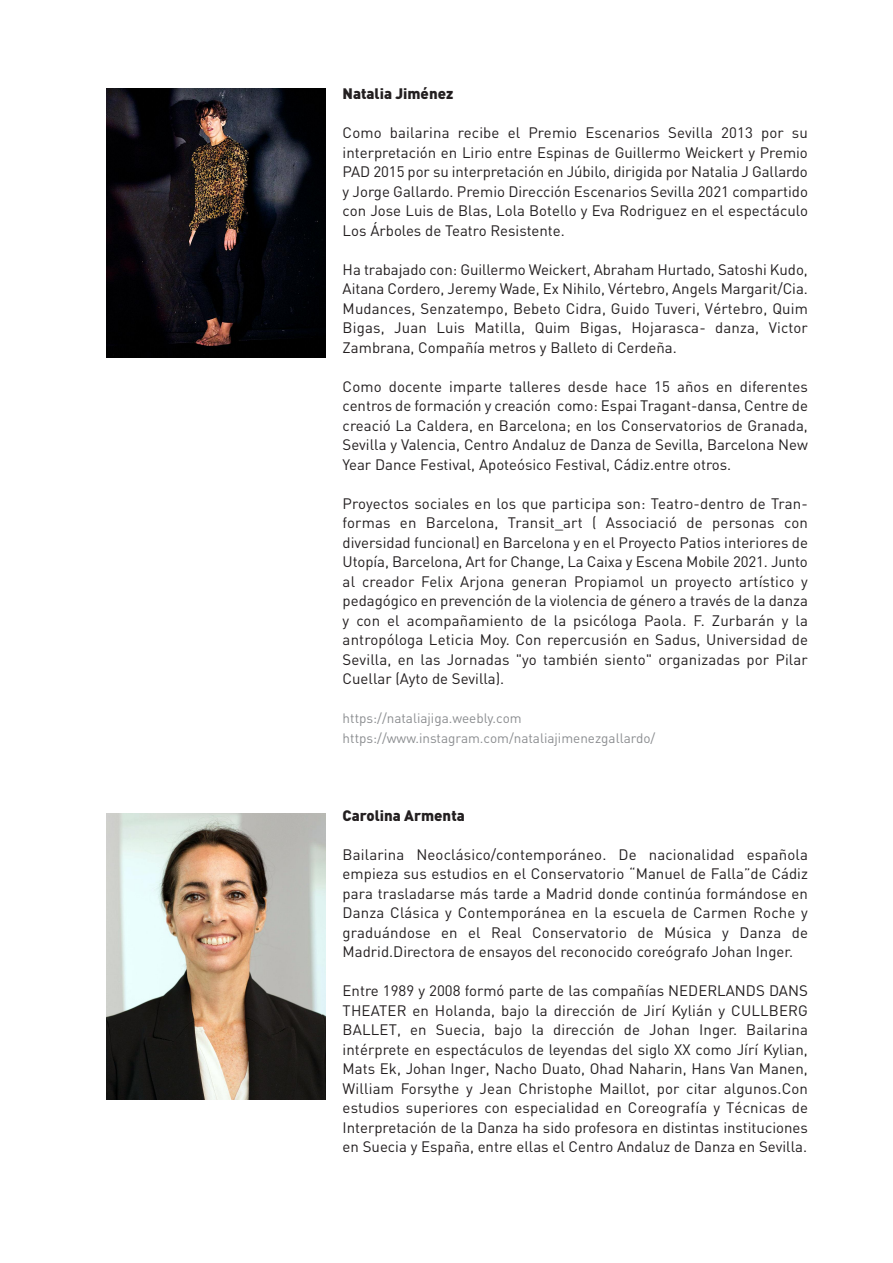
<style>
.page{position:relative;width:893px;height:1263px;background:#fff}
.page>*{position:absolute;margin:0;border:0;box-sizing:border-box;transform-origin:0 0}
.t1{font:15px/19.5px "DIN";color:#231f20;text-align:justify}
.t2{font:900 15px "DIN";color:#231f20}
.t3{font:13.5px/19.5px "DIN";color:#8b8d90}
</style>
<div class="page">
<img style="left:106px;top:89px;width:219px;height:268px">
<img style="left:106px;top:814px;width:219px;height:285px">
<p class="t2" style="left:343px;top:85px;width:112px">Natalia Jiménez</p>
<p class="t1" style="left:343px;top:123px;width:467px">Como bailarina recibe el Premio Escenarios Sevilla 2013 por su interpretación en Lirio entre Espinas de Guillermo Weickert y Premio PAD 2015 por su interpretación en Júbilo, dirigida por Natalia J Gallardo y Jorge Gallardo. Premio Dirección Escenarios Sevilla 2021 compartido con Jose Luis de Blas, Lola Botello y Eva Rodriguez en el espectáculo Los Árboles de Teatro Resistente.</p>
<p class="t1" style="left:343px;top:260px;width:467px">Ha trabajado con: Guillermo Weickert, Abraham Hurtado, Satoshi Kudo, Aitana Cordero, Jeremy Wade, Ex Nihilo, Vértebro, Angels Margarit/Cia.<br>Mudances, Senzatempo, Bebeto Cidra, Guido Tuveri, Vértebro, Quim Bigas, Juan Luis Matilla, Quim Bigas, Hojarasca- danza, Victor Zambrana, Compañía metros y Balleto di Cerdeña.</p>
<p class="t1" style="left:343px;top:377px;width:467px">Como docente imparte talleres desde hace 15 años en diferentes centros de formación y creación como: Espai Tragant-dansa, Centre de creació La Caldera, en Barcelona; en los Conservatorios de Granada, Sevilla y Valencia, Centro Andaluz de Danza de Sevilla, Barcelona New Year Dance Festival, Apoteósico Festival, Cádiz.entre otros.</p>
<p class="t1" style="left:343px;top:494px;width:467px">Proyectos sociales en los que participa son: Teatro-dentro de Tran&shy;formas en Barcelona, Transit_art ( Associació de personas con diversidad funcional) en Barcelona y en el Proyecto Patios interiores de Utopía, Barcelona, Art for Change, La Caixa y Escena Mobile 2021. Junto al creador Felix Arjona generan Propiamol un proyecto artístico y pedagógico en prevención de la violencia de género a través de la danza y con el acompañamiento de la psicóloga Paola. F. Zurbarán y la antropóloga Leticia Moy. Con repercusión en Sadus, Universidad de Sevilla, en las Jornadas "yo también siento" organizadas por Pilar Cuellar (Ayto de Sevilla).</p>
<p class="t3" style="left:343px;top:709px;width:314px">https://nataliajiga.weebly.com https://www.instagram.com/nataliajimenezgallardo/</p>
<p class="t2" style="left:343px;top:807px;width:124px">Carolina Armenta</p>
<p class="t1" style="left:343px;top:845px;width:467px">Bailarina Neoclásico/contemporáneo. De nacionalidad española empieza sus estudios en el Conservatorio “Manuel de Falla”de Cádiz para trasladarse más tarde a Madrid donde continúa formándose en Danza Clásica y Contemporánea en la escuela de Carmen Roche y graduándose en el Real Conservatorio de Música y Danza de Madrid.Directora de ensayos del reconocido coreógrafo Johan Inger.</p>
<p class="t1" style="left:343px;top:981px;width:467px">Entre 1989 y 2008 formó parte de las compañías NEDERLANDS DANS THEATER en Holanda, bajo la dirección de Jirí Kylián y CULLBERG BALLET, en Suecia, bajo la dirección de Johan Inger. Bailarina intérprete en espectáculos de leyendas del siglo XX como Jírí Kylian, Mats Ek, Johan Inger, Nacho Duato, Ohad Naharin, Hans Van Manen, William Forsythe y Jean Christophe Maillot, por citar algunos.Con estudios superiores con especialidad en Coreografía y Técnicas de Interpretación de la Danza ha sido profesora en distintas instituciones en Suecia y España, entre ellas el Centro Andaluz de Danza en Sevilla.</p>
</div>
